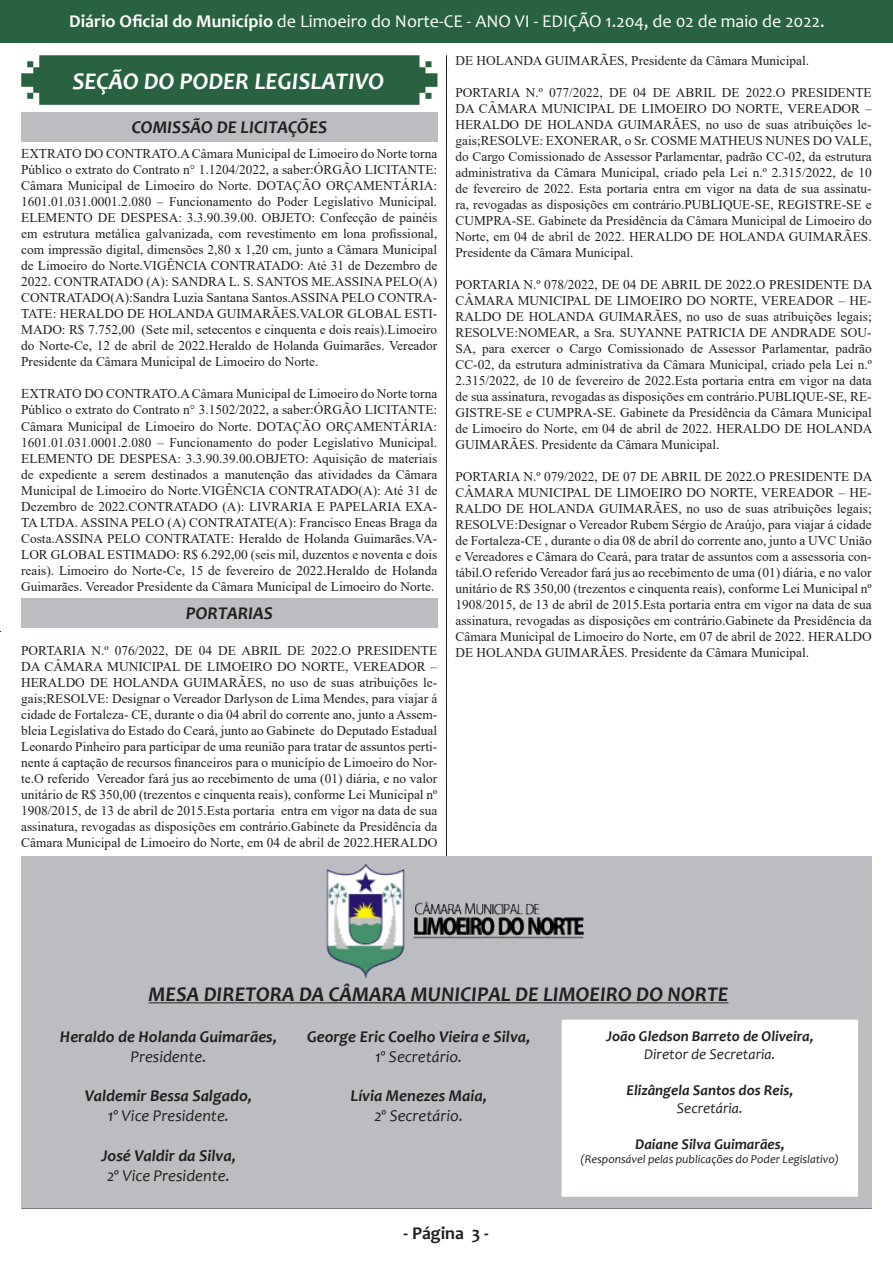
<style>
.page{position:relative;width:893px;height:1263px;background:#fff}
.page>*{position:absolute;margin:0;border:0;box-sizing:border-box;transform-origin:0 0}
.t1{font:italic 700 24px "Candara";color:#fff}
.t2{font:italic 700 21px "Candara";color:#231f20}
.t3{font:18px "Candara";color:#fff}
.t4{font:italic 700 18px "Candara";color:#231f20}
.t5{font:700 18px "Candara";color:#231f20}
.t6{font:italic 700 16.5px "Candara";color:#231f20}
.t7{font:italic 16.5px "Candara";color:#231f20}
.t8{font:italic 700 15px "Candara";color:#231f20}
.t9{font:italic 15px "Candara";color:#231f20}
.t10{font:13.35px/16px "Times New Roman";color:#231f20;text-align:justify}
.t11{font:italic 12px "Candara";color:#231f20}
.s1{font-weight:700}
</style>
<div class="page">
<div style="left:0;top:0;width:892px;height:42px;background:#286240"></div>
<hr style="left:446px;top:55px;width:1px;height:1153px;background:#231f20">
<hr style="left:21px;top:1208px;width:851px;height:1px;background:#231f20">
<svg style="left:21px;top:55px;width:416px;height:50px;background:#346a4a"></svg>
<div style="left:21px;top:856px;width:851px;height:352px;background:#bcbdc0"></div>
<hr style="left:149px;top:1002px;width:579px;height:1px;background:#231f20">
<div style="left:562px;top:1020px;width:296px;height:177px;background:#fff;border:2px solid #fff"></div>
<img style="left:326px;top:864px;width:258px;height:115px">
<div style="left:21px;top:112px;width:416px;height:29px;background:#bcbdc0"></div>
<div style="left:21px;top:598px;width:416px;height:29px;background:#bcbdc0"></div>
<h3 class="t3" style="left:69px;top:10px;width:757px"><span class="s1">Diário Oficial do Município</span> de Limoeiro do Norte-CE - ANO VI - EDIÇÃO 1.204, de 02 de maio de 2022.</h3>
<p class="t1" style="left:72px;top:66px;width:313px">SEÇÃO DO PODER LEGISLATIVO</p>
<p class="t4" style="left:132px;top:116px;width:197px">COMISSÃO DE LICITAÇÕES</p>
<p class="t10" style="left:21px;top:145px;width:418px">EXTRATO DO CONTRATO.A Câmara Municipal de Limoeiro do Norte torna Público o extrato do Contrato n° 1.1204/2022, a saber:ÓRGÃO LICITANTE:<br>Câmara Municipal de Limoeiro do Norte. DOTAÇÃO ORÇAMENTÁRIA:<br>1601.01.031.0001.2.080 – Funcionamento do Poder Legislativo Municipal.<br>ELEMENTO DE DESPESA: 3.3.90.39.00. OBJETO: Confecção de painéis em estrutura metálica galvanizada, com revestimento em lona profissional, com impressão digital, dimensões 2,80 x 1,20 cm, junto a Câmara Municipal de Limoeiro do Norte.VIGÊNCIA CONTRATADO: Até 31 de Dezembro de 2022. CONTRATADO (A): SANDRA L. S. SANTOS ME.ASSINA PELO(A)<br>CONTRATADO(A):Sandra Luzia Santana Santos.ASSINA PELO CONTRA-TATE: HERALDO DE HOLANDA GUIMARÃES.VALOR GLOBAL ESTI-MADO: R$ 7.752,00 (Sete mil, setecentos e cinquenta e dois reais).Limoeiro do Norte-Ce, 12 de abril de 2022.Heraldo de Holanda Guimarães. Vereador Presidente da Câmara Municipal de Limoeiro do Norte.</p>
<p class="t10" style="left:21px;top:385px;width:418px">EXTRATO DO CONTRATO.A Câmara Municipal de Limoeiro do Norte torna Público o extrato do Contrato n° 3.1502/2022, a saber:ÓRGÃO LICITANTE:<br>Câmara Municipal de Limoeiro do Norte. DOTAÇÃO ORÇAMENTÁRIA:<br>1601.01.031.0001.2.080 – Funcionamento do poder Legislativo Municipal.<br>ELEMENTO DE DESPESA: 3.3.90.39.00.OBJETO: Aquisição de materiais de expediente a serem destinados a manutenção das atividades da Câmara Municipal de Limoeiro do Norte.VIGÊNCIA CONTRATADO(A): Até 31 de Dezembro de 2022.CONTRATADO (A): LIVRARIA E PAPELARIA EXA-TA LTDA. ASSINA PELO (A) CONTRATATE(A): Francisco Eneas Braga da Costa.ASSINA PELO CONTRATATE: Heraldo de Holanda Guimarães.VA-LOR GLOBAL ESTIMADO: R$ 6.292,00 (seis mil, duzentos e noventa e dois reais). Limoeiro do Norte-Ce, 15 de fevereiro de 2022.Heraldo de Holanda Guimarães. Vereador Presidente da Câmara Municipal de Limoeiro do Norte.</p>
<p class="t4" style="left:186px;top:602px;width:89px">PORTARIAS</p>
<p class="t10" style="left:21px;top:642px;width:418px">PORTARIA N.º 076/2022, DE 04 DE ABRIL DE 2022.O PRESIDENTE DA CÂMARA MUNICIPAL DE LIMOEIRO DO NORTE, VEREADOR – HERALDO DE HOLANDA GUIMARÃES, no uso de suas atribuições le&shy;gais;RESOLVE: Designar o Vereador Darlyson de Lima Mendes, para viajar á cidade de Fortaleza- CE, durante o dia 04 abril do corrente ano, junto a Assem&shy;bleia Legislativa do Estado do Ceará, junto ao Gabinete do Deputado Estadual Leonardo Pinheiro para participar de uma reunião para tratar de assuntos perti&shy;nente á captação de recursos financeiros para o município de Limoeiro do Nor&shy;te.O referido Vereador fará jus ao recebimento de uma (01) diária, e no valor unitário de R$ 350,00 (trezentos e cinquenta reais), conforme Lei Municipal nº 1908/2015, de 13 de abril de 2015.Esta portaria entra em vigor na data de sua assinatura, revogadas as disposições em contrário.Gabinete da Presidência da Câmara Municipal de Limoeiro do Norte, em 04 de abril de 2022.HERALDO</p>
<p class="t10" style="left:455px;top:52px;width:355px">DE HOLANDA GUIMARÃES, Presidente da Câmara Municipal.</p>
<p class="t10" style="left:455px;top:84px;width:418px">PORTARIA N.º 077/2022, DE 04 DE ABRIL DE 2022.O PRESIDENTE DA CÂMARA MUNICIPAL DE LIMOEIRO DO NORTE, VEREADOR – HERALDO DE HOLANDA GUIMARÃES, no uso de suas atribuições le&shy;gais;RESOLVE: EXONERAR, o Sr. COSME MATHEUS NUNES DO VALE, do Cargo Comissionado de Assessor Parlamentar, padrão CC-02, da estrutura administrativa da Câmara Municipal, criado pela Lei n.º 2.315/2022, de 10 de fevereiro de 2022. Esta portaria entra em vigor na data de sua assinatu&shy;ra, revogadas as disposições em contrário.PUBLIQUE-SE, REGISTRE-SE e CUMPRA-SE. Gabinete da Presidência da Câmara Municipal de Limoeiro do Norte, em 04 de abril de 2022. HERALDO DE HOLANDA GUIMARÃES.<br>Presidente da Câmara Municipal.</p>
<p class="t10" style="left:455px;top:276px;width:418px">PORTARIA N.º 078/2022, DE 04 DE ABRIL DE 2022.O PRESIDENTE DA CÂMARA MUNICIPAL DE LIMOEIRO DO NORTE, VEREADOR – HE-RALDO DE HOLANDA GUIMARÃES, no uso de suas atribuições legais; RESOLVE:NOMEAR, a Sra. SUYANNE PATRICIA DE ANDRADE SOU-SA, para exercer o Cargo Comissionado de Assessor Parlamentar, padrão CC-02, da estrutura administrativa da Câmara Municipal, criado pela Lei n.º 2.315/2022, de 10 de fevereiro de 2022.Esta portaria entra em vigor na data de sua assinatura, revogadas as disposições em contrário.PUBLIQUE-SE, RE-GISTRE-SE e CUMPRA-SE. Gabinete da Presidência da Câmara Municipal de Limoeiro do Norte, em 04 de abril de 2022. HERALDO DE HOLANDA GUIMARÃES. Presidente da Câmara Municipal.</p>
<p class="t10" style="left:455px;top:468px;width:418px">PORTARIA N.º 079/2022, DE 07 DE ABRIL DE 2022.O PRESIDENTE DA CÂMARA MUNICIPAL DE LIMOEIRO DO NORTE, VEREADOR – HE-RALDO DE HOLANDA GUIMARÃES, no uso de suas atribuições legais; RESOLVE:Designar o Vereador Rubem Sérgio de Araújo, para viajar á cidade de Fortaleza-CE , durante o dia 08 de abril do corrente ano, junto a UVC União e Vereadores e Câmara do Ceará, para tratar de assuntos com a assessoria con&shy;tábil.O referido Vereador fará jus ao recebimento de uma (01) diária, e no valor unitário de R$ 350,00 (trezentos e cinquenta reais), conforme Lei Municipal nº 1908/2015, de 13 de abril de 2015.Esta portaria entra em vigor na data de sua assinatura, revogadas as disposições em contrário.Gabinete da Presidência da Câmara Municipal de Limoeiro do Norte, em 07 de abril de 2022. HERALDO DE HOLANDA GUIMARÃES. Presidente da Câmara Municipal.</p>
<p class="t2" style="left:149px;top:981px;width:581px">MESA DIRETORA DA CÂMARA MUNICIPAL DE LIMOEIRO DO NORTE</p>
<p class="t8" style="left:606px;top:1026px;width:209px">João Gledson Barreto de Oliveira,</p>
<p class="t9" style="left:644px;top:1044px;width:133px">Diretor de Secretaria.</p>
<p class="t8" style="left:626px;top:1080px;width:168px">Elizângela Santos dos Reis,</p>
<p class="t9" style="left:677px;top:1098px;width:67px">Secretária.</p>
<p class="t8" style="left:635px;top:1134px;width:151px">Daiane Silva Guimarães,</p>
<p class="t11" style="left:581px;top:1152px;width:260px">(Responsável pelas publicações do Poder Legislativo)</p>
<p class="t6" style="left:60px;top:1026px;width:219px">Heraldo de Holanda Guimarães,</p>
<p class="t7" style="left:130px;top:1046px;width:78px">Presidente.</p>
<p class="t6" style="left:85px;top:1086px;width:169px">Valdemir Bessa Salgado,</p>
<p class="t7" style="left:108px;top:1105px;width:123px">1º Vice Presidente.</p>
<p class="t6" style="left:101px;top:1145px;width:136px">José Valdir da Silva,</p>
<p class="t7" style="left:107px;top:1165px;width:124px">2º Vice Presidente.</p>
<p class="t6" style="left:307px;top:1026px;width:225px">George Eric Coelho Vieira e Silva,</p>
<p class="t7" style="left:375px;top:1046px;width:89px">1º Secretário.</p>
<p class="t6" style="left:351px;top:1086px;width:138px">Lívia Menezes Maia,</p>
<p class="t7" style="left:374px;top:1105px;width:90px">2º Secretário.</p>
<h3 class="t5" style="left:404px;top:1222px;width:87px">- Página 3 -</h3>
</div>
